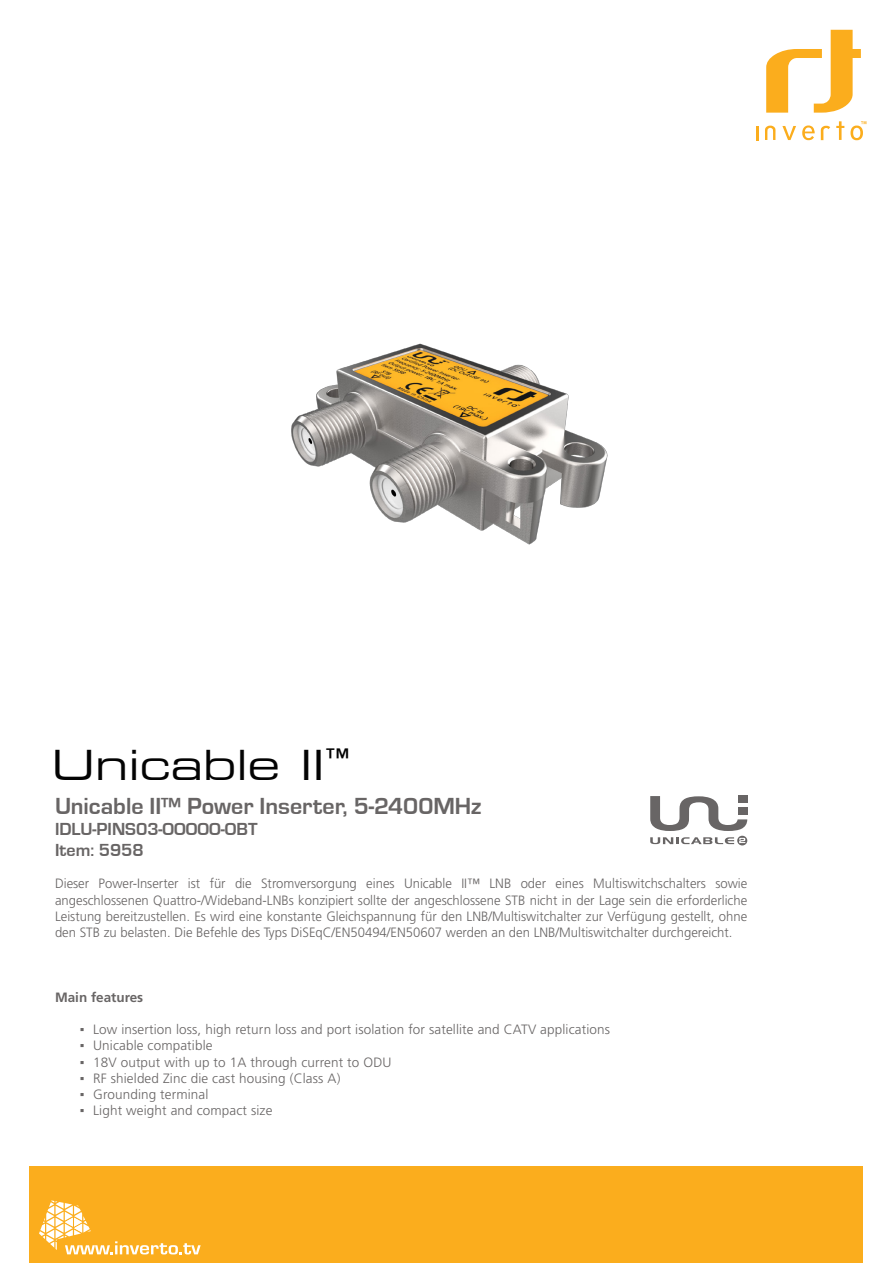
<style>
.page{position:relative;width:893px;height:1263px;background:#fff}
.page>*{position:absolute;margin:0;border:0;box-sizing:border-box;transform-origin:0 0}
.t1{font:42px "Eurostile Extended Two";color:#030303}
.t2{font:24.45px "Eurostile Extended Two";color:#030303}
.t3{font:700 24px "Eurostile T";color:#686565}
.t4{font:700 18px/21px "Eurostile T";color:#686565}
.t5{font:300 13.5px/16.2px "Frutiger";color:#686565}
.t6{font:300 13.5px "Frutiger LT Pro";letter-spacing:.01em;color:#686565}
.t7{font:700 13.5px "Frutiger";color:#686565}
.t8{font:13.5px "Arial";color:#686565}
.s1{font-size:42px}
</style>
<div class="page">
<div style="left:30px;top:1166px;width:833px;height:97px;background:#fbad1d"></div>
<svg style="left:766px;top:30px;width:95px;height:83px"></svg>
<svg style="left:836px;top:121px;width:8px;height:19px"></svg>
<svg style="left:756px;top:126px;width:2px;height:14px"></svg>
<svg style="left:782px;top:126px;width:14px;height:14px"></svg>
<svg style="left:802px;top:125px;width:13px;height:15px"></svg>
<svg style="left:850px;top:121px;width:16px;height:19px"></svg>
<svg style="left:821px;top:126px;width:9px;height:14px"></svg>
<svg style="left:765px;top:126px;width:10px;height:14px"></svg>
<svg style="left:39px;top:1200px;width:162px;height:54px"></svg>
<div style="left:738px;top:795px;width:9px;height:8px;background:#686565"></div>
<svg style="left:650px;top:796px;width:97px;height:49px"></svg>
<img style="left:291px;top:343px;width:317px;height:202px">
<h1 class="t1" style="left:51px;top:736px;width:230px">Unicable</h1>
<h2 class="t2" style="left:300px;top:740px;width:51px">TM<span class="s1">I I</span></h2>
<h3 class="t3" style="left:55px;top:793px;width:428px">Unicable II™ Power Inserter, 5-2400MHz</h3>
<h3 class="t4" style="left:55px;top:819px;width:204px">IDLU-PINS03-OOOOO-OBT<br>Item: 5958</h3>
<p class="t5" style="left:210px;top:876px;width:18px">für</p>
<p class="t5" style="left:235px;top:876px;width:18px">die</p>
<p class="t5" style="left:404px;top:876px;width:50px">Unicable</p>
<p class="t5" style="left:521px;top:876px;width:27px">oder</p>
<p class="t5" style="left:593px;top:876px;width:114px">Multiswitchschalters</p>
<p class="t5" style="left:55px;top:876px;width:694px">Dieser<br>angeschlossenen Quattro-/Wideband-LNBs konzipiert sollte der angeschlossene STB nicht in der Lage sein die erforderliche Leistung bereitzustellen. Es wird eine konstante Gleichspannung für den LNB/Multiswitchalter zur Verfügung gestellt, ohne den STB zu belasten. Die Befehle des Typs DiSEqC/EN50494/EN50607 werden an den LNB/Multiswitchalter durchgereicht.</p>
<p class="t5" style="left:188px;top:876px;width:14px">ist</p>
<p class="t5" style="left:366px;top:876px;width:30px">eines</p>
<p class="t5" style="left:555px;top:876px;width:30px">eines</p>
<p class="t5" style="left:715px;top:876px;width:34px">sowie</p>
<p class="t5" style="left:261px;top:876px;width:97px">Stromversorgung</p>
<p class="t5" style="left:99px;top:876px;width:82px">Power-Inserter</p>
<p class="t5" style="left:461px;top:876px;width:20px">II™</p>
<p class="t5" style="left:489px;top:876px;width:23px">LNB</p>
<p class="t7" style="left:55px;top:989px;width:90px">Main features</p>
<p class="t6" style="left:93px;top:1022px;width:518px">Low insertion loss, high return loss and port isolation for satellite and CATV applications</p>
<p class="t8" style="left:80px;top:1020px;width:6px">▪</p>
<p class="t8" style="left:80px;top:1036px;width:6px">▪</p>
<p class="t6" style="left:93px;top:1038px;width:121px">Unicable compatible</p>
<p class="t8" style="left:80px;top:1053px;width:6px">▪</p>
<p class="t6" style="left:93px;top:1054px;width:300px">18V output with up to A1 through current to ODU</p>
<p class="t8" style="left:80px;top:1069px;width:6px">▪</p>
<p class="t6" style="left:93px;top:1070px;width:249px">RF shielded Zinc die cast housing (Class A(</p>
<p class="t8" style="left:80px;top:1085px;width:6px">▪</p>
<p class="t6" style="left:93px;top:1086px;width:117px">Grounding terminal</p>
<p class="t8" style="left:80px;top:1101px;width:6px">▪</p>
<p class="t6" style="left:93px;top:1103px;width:181px">Light weight and compact size</p>
</div>
